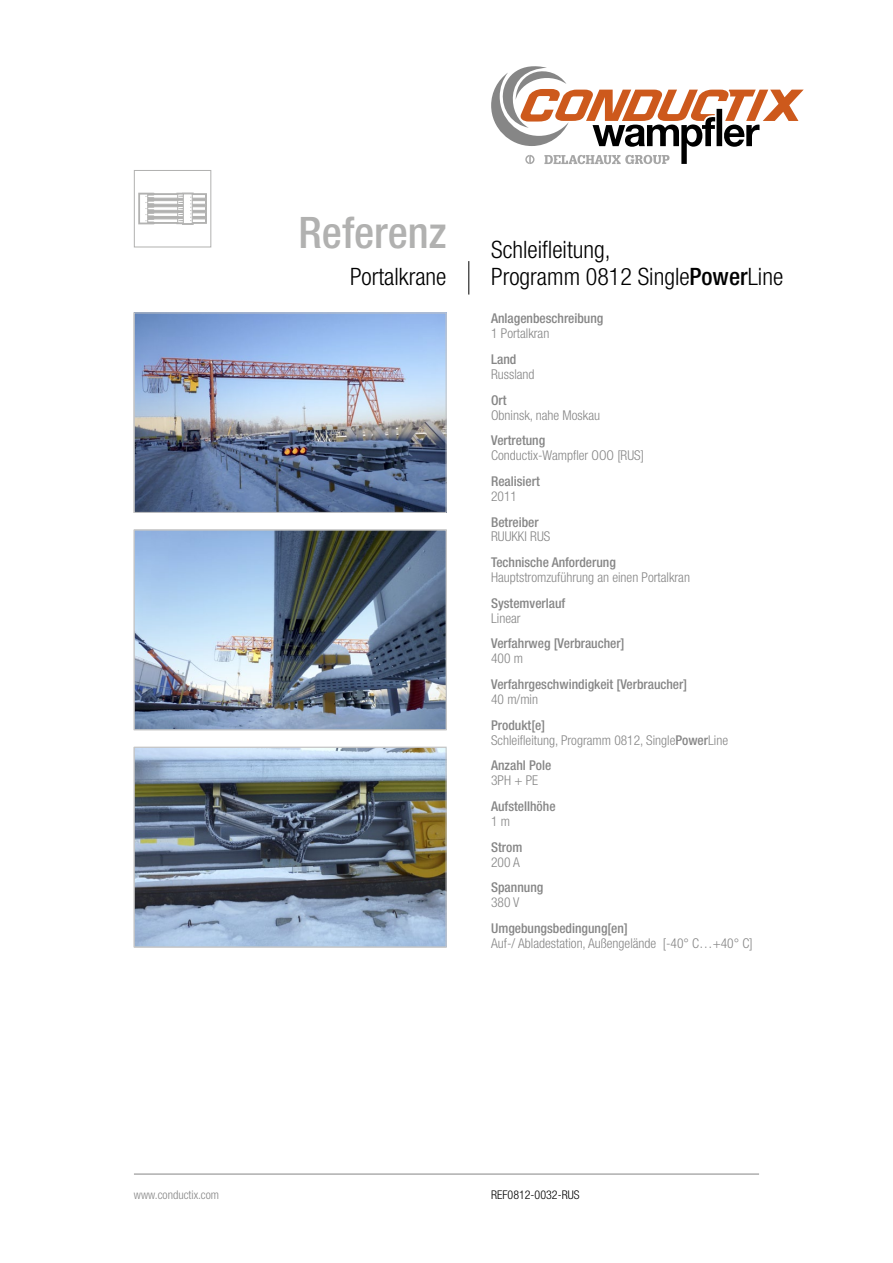
<style>
.page{position:relative;width:893px;height:1263px;background:#fff}
.page>*{position:absolute;margin:0;border:0;box-sizing:border-box;transform-origin:0 0}
.Reference_Heading{font:500 condensed 43.5px "Helvetica Neue LT";color:#b1b1b0}
.Subheading{font:300 condensed 24px/27px "Helvetica Neue LT";color:#000}
.Reference_Heading-2{font:300 condensed 24px "Helvetica Neue LT";color:#000}
.Body_Titles{font:500 condensed 13.5px "Helvetica Neue LTCE";color:#868686}
.Body{font:300 condensed 13.5px "Helvetica Neue LT";color:#868686}
.Body-2{font:300 condensed 13.5px "Helvetica Neue LTCE";color:#868686}
.Body_Titles-2{font:500 condensed 13.5px "Helvetica Neue LT";color:#868686}
.t1{font:300 condensed 12px "Helvetica Neue LT";color:#868686}
.Ref_Number{font:300 condensed 12px "Helvetica Neue LT";color:#000}
.s1{font-weight:500}
</style>
<div class="page">
<hr style="left:134px;top:1174px;width:625px;height:1px;background:#868686">
<svg style="left:491px;top:66px;width:313px;height:98px"></svg>
<hr style="left:468px;top:261px;width:1px;height:34px;background:#000">
<svg style="left:138px;top:193px;width:69px;height:32px"></svg>
<div style="left:134px;top:170px;width:77px;height:77px;border:1px solid #b1b1b0"></div>
<svg style="left:136px;top:749px;width:308px;height:196px;background:#748290"></svg>
<div style="left:134px;top:747px;width:312px;height:200px;border:1px solid #c5c5c5"></div>
<img style="left:136px;top:532px;width:308px;height:196px">
<div style="left:134px;top:530px;width:312px;height:200px;border:1px solid #c5c5c5"></div>
<img style="left:136px;top:315px;width:308px;height:196px">
<div style="left:134px;top:313px;width:312px;height:200px;border:1px solid #c5c5c5"></div>
<p class="Reference_Heading" style="left:299px;top:207px;width:149px">Referenz</p>
<p class="Reference_Heading-2" style="left:350px;top:263px;width:98px">Portalkrane</p>
<p class="Subheading" style="left:491px;top:236px;width:294px">Schleifleitung,<br>Programm 0812 Single<span class="s1">Power</span>Line</p>
<p class="Body_Titles" style="left:491px;top:310px;width:114px">Anlagenbeschreibung</p>
<p class="Body-2" style="left:491px;top:326px;width:60px">1 Portalkran</p>
<p class="Body_Titles" style="left:491px;top:351px;width:27px">Land</p>
<p class="Body-2" style="left:491px;top:366px;width:45px">Russland</p>
<p class="Body_Titles" style="left:491px;top:392px;width:17px">Ort</p>
<p class="Body-2" style="left:491px;top:407px;width:110px">Obninsk, nahe Moskau</p>
<p class="Body_Titles" style="left:491px;top:432px;width:56px">Vertretung</p>
<p class="Body" style="left:491px;top:448px;width:154px">Conductix-Wampfler OOO [RUS]</p>
<p class="Body_Titles" style="left:491px;top:473px;width:50px">Realisiert</p>
<p class="Body-2" style="left:491px;top:488px;width:27px">2011</p>
<p class="Body_Titles" style="left:491px;top:514px;width:49px">Betreiber</p>
<p class="Body-2" style="left:491px;top:529px;width:61px">RUUKKI RUS</p>
<p class="Body_Titles" style="left:491px;top:554px;width:126px">Technische Anforderung</p>
<p class="Body-2" style="left:491px;top:570px;width:200px">Hauptstromzuführung an einen Portalkran</p>
<p class="Body_Titles" style="left:491px;top:595px;width:76px">Systemverlauf</p>
<p class="Body-2" style="left:491px;top:610px;width:31px">Linear</p>
<p class="Body_Titles" style="left:491px;top:635px;width:135px">Verfahrweg [Verbraucher]</p>
<p class="Body" style="left:491px;top:651px;width:33px">400 m</p>
<p class="Body_Titles" style="left:491px;top:676px;width:198px">Verfahrgeschwindigkeit [Verbraucher]</p>
<p class="Body" style="left:491px;top:691px;width:48px">40 m/min</p>
<p class="Body_Titles-2" style="left:491px;top:717px;width:55px">Produkt[e]</p>
<p class="Body" style="left:491px;top:732px;width:238px">Schleifleitung, Programm 0812, Single<span class="s1">Power</span>Line</p>
<p class="Body_Titles-2" style="left:491px;top:757px;width:62px">Anzahl Pole</p>
<p class="Body" style="left:491px;top:773px;width:49px">3PH + PE</p>
<p class="Body_Titles-2" style="left:491px;top:798px;width:66px">Aufstellhöhe</p>
<p class="Body" style="left:491px;top:813px;width:20px">1 m</p>
<p class="Body_Titles" style="left:491px;top:839px;width:33px">Strom</p>
<p class="Body-2" style="left:491px;top:854px;width:30px">200 A</p>
<p class="Body_Titles-2" style="left:491px;top:879px;width:54px">Spannung</p>
<p class="Body-2" style="left:491px;top:895px;width:30px">380 V</p>
<p class="Body_Titles-2" style="left:491px;top:920px;width:138px">Umgebungsbedingung[en]</p>
<p class="Body" style="left:491px;top:935px;width:263px">Auf-/ Abladestation, Außengelände [-40° C…+40° C]</p>
<p class="t1" style="left:134px;top:1187px;width:87px">www.conductix.com</p>
<p class="Ref_Number" style="left:491px;top:1188px;width:90px">REF0812-0032-RUS</p>
</div>
